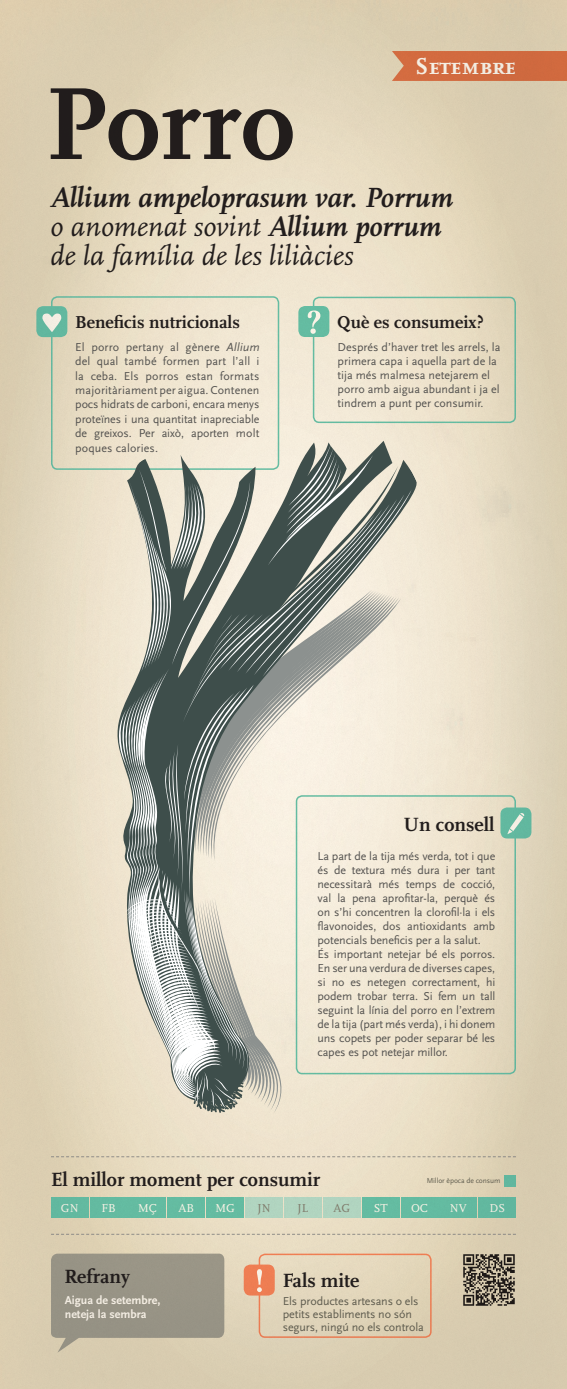
<style>
.page{position:relative;width:567px;height:1389px;background:#fff}
.page>*{position:absolute;margin:0;border:0;box-sizing:border-box;transform-origin:0 0}
.t1{font:700 107px "Scala";color:#231f20}
.t2{font:italic 700 29px/29px "Scala";color:#231f20}
.t3{font:700 24px "Scala Caps";letter-spacing:-.01em;color:#fff}
.t4{font:700 20px "Scala";color:#231f20}
.t5{font:700 18px "Scala";color:#231f20}
.t6{font:12px/14px "Scala Sans";letter-spacing:-.01em;color:#57585a}
.t7{font:12px/14.4px "Scala Sans";letter-spacing:.01em;color:#57585a}
.t8{font:12px/13px "Scala Sans";letter-spacing:-.01em;color:#636359}
.t9{font:700 12px/14px "Scala Sans";color:#fff}
.t10{font:12px "Scala Caps";color:#fff}
.t11{font:12px "Scala Caps";color:#828177}
.t12{font:7.5px "Scala Sans";letter-spacing:-.01em;color:#636359}
.s1{font-weight:400}
.s2{font-style:italic}
</style>
<div class="page">
<img style="left:0;top:0;width:567px;height:1389px">
<img style="left:457px;top:1248px;width:63px;height:63px">
<svg style="left:111px;top:441px;width:309px;height:672px;background:#eee4d0"></svg>
<svg style="left:110px;top:709px;width:12px;height:390px;background:#ece1ca"></svg>
<svg style="left:114px;top:705px;width:8px;height:392px;background:#ece1cb"></svg>
<svg style="left:118px;top:700px;width:4px;height:395px;background:#e4dbc6"></svg>
<svg style="left:122px;top:442px;width:290px;height:672px;background:#bebdb2"></svg>
<h3 class="t3" style="left:415px;top:52px;width:102px">Setembre</h3>
<h1 class="t1" style="left:45px;top:64px;width:251px">Porro</h1>
<h2 class="t2" style="left:50px;top:183px;width:405px">Allium ampeloprasum var. Porrum <span class="s1">o anomenat sovint</span> Allium porrum <span class="s1">de la família de les liliàcies</span></h2>
<h3 class="t5" style="left:75px;top:312px;width:166px">Beneficis nutricionals</h3>
<p class="t7" style="left:75px;top:340px;width:188px">El porro pertany al gènere <span class="s2">Allium </span>del qual també formen part l’all i la ceba. Els porros estan formats majoritàriament per aigua. Contenen pocs hidrats de carboni, encara menys proteïnes i una quantitat inapreciable de greixos. Per això, aporten molt poques calories.</p>
<h3 class="t5" style="left:337px;top:312px;width:148px">Què es consumeix?</h3>
<p class="t6" style="left:337px;top:340px;width:164px">Després d’haver tret les arrels, la primera capa i aquella part de la tija més malmesa netejarem el porro amb aigua abundant i ja el tindrem a punt per consumir.</p>
<h3 class="t4" style="left:404px;top:813px;width:92px">Un consell</h3>
<p class="t6" style="left:317px;top:850px;width:179px">La part de la tija més verda, tot i que és de textura més dura i per tant necessitarà més temps de cocció, val la pena aprofitar-la, perquè és on s’hi concentren la clorofil·la i els flavonoides, dos antioxidants amb potencials beneficis per a la salut.<br>És important netejar bé els porros.<br>En ser una verdura de diverses capes, si no es netegen correctament, hi podem trobar terra. Si fem un tall seguint la línia del porro en l’extrem de la tija (part més verda), i hi donem uns copets per poder separar bé les capes es pot netejar millor.</p>
<h3 class="t4" style="left:51px;top:1168px;width:271px">El millor moment per consumir</h3>
<p class="t12" style="left:427px;top:1176px;width:75px">Millor època de consum</p>
<p class="t10" style="left:61px;top:1201px;width:19px">GN</p>
<p class="t10" style="left:101px;top:1201px;width:16px">FB</p>
<p class="t10" style="left:138px;top:1201px;width:20px">MÇ</p>
<p class="t10" style="left:178px;top:1201px;width:17px">AB</p>
<p class="t10" style="left:215px;top:1201px;width:21px">MG</p>
<p class="t11" style="left:257px;top:1201px;width:15px">JN</p>
<p class="t11" style="left:297px;top:1201px;width:12px">JL</p>
<p class="t11" style="left:333px;top:1201px;width:19px">AG</p>
<p class="t10" style="left:374px;top:1201px;width:15px">ST</p>
<p class="t10" style="left:411px;top:1201px;width:18px">OC</p>
<p class="t10" style="left:450px;top:1201px;width:18px">NV</p>
<p class="t10" style="left:489px;top:1201px;width:17px">DS</p>
<h3 class="t4" style="left:64px;top:1265px;width:67px">Refrany</h3>
<h3 class="t4" style="left:283px;top:1269px;width:78px">Fals mite</h3>
<p class="t9" style="left:65px;top:1294px;width:97px">Aigua de setembre, neteja la sembra</p>
<p class="t8" style="left:283px;top:1294px;width:143px">Els productes artesans o els petits establiments no són segurs, ningú no els controla</p>
</div>
